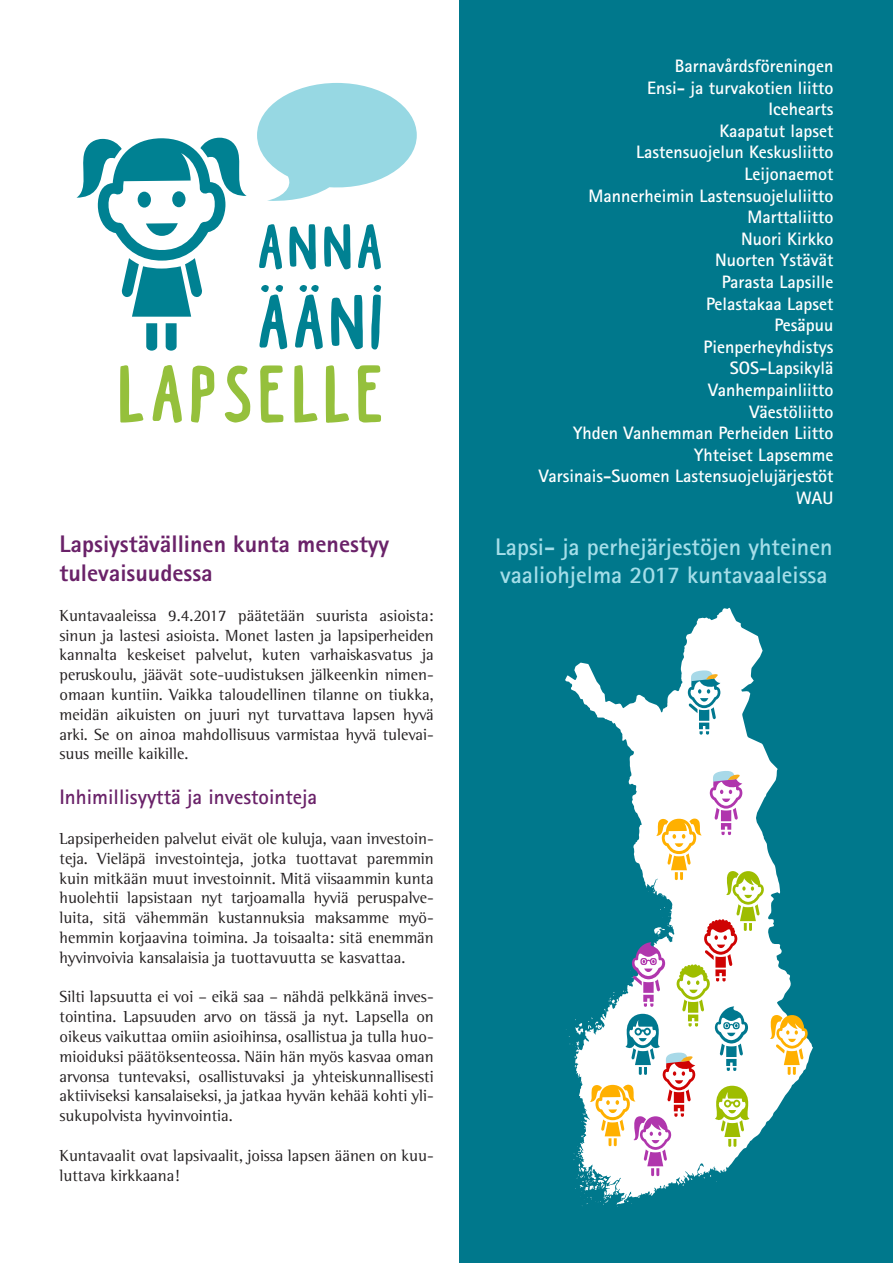
<style>
.page{position:relative;width:893px;height:1263px;background:#fff}
.page>*{position:absolute;margin:0;border:0;box-sizing:border-box;transform-origin:0 0}
.otsikko2{font:700 24px/28.8px "Rotis Sans Serif Std";color:#a5dee9}
.otsikko2-2{font:800 24px/28.8px "Rotis Sans Serif Std";color:#6a2269}
.otsikko2-3{font:700 21px "Rotis Sans Serif Std";color:#6a2269}
.puhekupla{font:700 18px "Rotis Sans Serif Std";color:#fff}
.leipis{font:16.5px/19.8px "Rotis Semi Serif Std";color:#231f20;text-align:justify}
</style>
<div class="page">
<div style="left:459px;top:0;width:434px;height:1263px;background:#00788c"></div>
<svg style="left:565px;top:608px;width:248px;height:598px"></svg>
<svg style="left:688px;top:669px;width:34px;height:66px"></svg>
<svg style="left:590px;top:770px;width:218px;height:406px"></svg>
<svg style="left:166px;top:323px;width:11px;height:28px"></svg>
<svg style="left:146px;top:323px;width:11px;height:28px"></svg>
<svg style="left:76px;top:138px;width:171px;height:179px"></svg>
<svg style="left:289px;top:224px;width:27px;height:45px"></svg>
<svg style="left:259px;top:224px;width:23px;height:45px"></svg>
<svg style="left:324px;top:224px;width:26px;height:45px"></svg>
<svg style="left:358px;top:224px;width:23px;height:45px"></svg>
<svg style="left:358px;top:365px;width:23px;height:57px"></svg>
<svg style="left:294px;top:365px;width:24px;height:58px"></svg>
<svg style="left:326px;top:365px;width:23px;height:58px"></svg>
<svg style="left:225px;top:366px;width:25px;height:56px"></svg>
<svg style="left:191px;top:366px;width:23px;height:56px"></svg>
<svg style="left:152px;top:365px;width:30px;height:58px"></svg>
<svg style="left:120px;top:365px;width:24px;height:57px"></svg>
<svg style="left:260px;top:365px;width:23px;height:58px"></svg>
<svg style="left:331px;top:295px;width:32px;height:54px"></svg>
<svg style="left:295px;top:285px;width:28px;height:64px"></svg>
<svg style="left:259px;top:285px;width:28px;height:64px"></svg>
<svg style="left:371px;top:285px;width:10px;height:64px"></svg>
<svg style="left:257px;top:83px;width:160px;height:118px"></svg>
<p class="otsikko2-2" style="left:60px;top:529px;width:331px">Lapsiystävällinen kunta menestyy tulevaisuudessa</p>
<p class="leipis" style="left:60px;top:605px;width:376px">Kuntavaaleissa 9.4.2017 päätetään suurista asioista: sinun ja lastesi asioista. Monet lasten ja lapsiperheiden kannalta keskeiset palvelut, kuten varhaiskasvatus ja peruskoulu, jäävät sote-uudistuksen jälkeenkin nimen&shy;omaan kuntiin. Vaikka taloudellinen tilanne on tiukka, meidän aikuisten on juuri nyt turvattava lapsen hyvä arki. Se on ainoa mahdollisuus varmistaa hyvä tulevai&shy;suus meille kaikille.</p>
<p class="otsikko2-3" style="left:60px;top:784px;width:259px">Inhimillisyyttä ja investointeja</p>
<p class="leipis" style="left:60px;top:828px;width:376px">Lapsiperheiden palvelut eivät ole kuluja, vaan investoin&shy;teja. Vieläpä investointeja, jotka tuottavat paremmin kuin mitkään muut investoinnit. Mitä viisaammin kunta huolehtii lapsistaan nyt tarjoamalla hyviä peruspalve&shy;luita, sitä vähemmän kustannuksia maksamme myö&shy;hemmin korjaavina toimina. Ja toisaalta: sitä enemmän hyvinvoivia kansalaisia ja tuottavuutta se kasvattaa.</p>
<p class="leipis" style="left:60px;top:987px;width:376px">Silti lapsuutta ei voi – eikä saa – nähdä pelkkänä inves&shy;tointina. Lapsuuden arvo on tässä ja nyt. Lapsella on oikeus vaikuttaa omiin asioihinsa, osallistua ja tulla huo&shy;mioiduksi päätöksenteossa. Näin hän myös kasvaa oman arvonsa tuntevaksi, osallistuvaksi ja yhteiskunnallisesti aktiiviseksi kansalaiseksi, ja jatkaa hyvän kehää kohti yli&shy;sukupolvista hyvinvointia.</p>
<p class="leipis" style="left:60px;top:1145px;width:376px">Kuntavaalit ovat lapsivaalit, joissa lapsen äänen on kuu&shy;luttava kirkkaana!</p>
<p class="puhekupla" style="left:675px;top:54px;width:160px">Barnavårdsföreningen</p>
<p class="puhekupla" style="left:647px;top:76px;width:188px">Ensi- ja turvakotien liitto</p>
<p class="puhekupla" style="left:768px;top:98px;width:66px">Icehearts</p>
<p class="puhekupla" style="left:719px;top:119px;width:115px">Kaapatut lapset</p>
<p class="puhekupla" style="left:636px;top:141px;width:199px">Lastensuojelun Keskusliitto</p>
<p class="puhekupla" style="left:744px;top:162px;width:90px">Leijonaemot</p>
<p class="puhekupla" style="left:588px;top:184px;width:246px">Mannerheimin Lastensuojeluliitto</p>
<p class="puhekupla" style="left:747px;top:206px;width:87px">Marttaliitto</p>
<p class="puhekupla" style="left:741px;top:227px;width:94px">Nuori Kirkko</p>
<p class="puhekupla" style="left:715px;top:249px;width:120px">Nuorten Ystävät</p>
<p class="puhekupla" style="left:722px;top:270px;width:113px">Parasta Lapsille</p>
<p class="puhekupla" style="left:706px;top:292px;width:129px">Pelastakaa Lapset</p>
<p class="puhekupla" style="left:774px;top:314px;width:61px">Pesäpuu</p>
<p class="puhekupla" style="left:703px;top:335px;width:131px">Pienperheyhdistys</p>
<p class="puhekupla" style="left:730px;top:357px;width:105px">SOS-Lapsikylä</p>
<p class="puhekupla" style="left:708px;top:378px;width:127px">Vanhempainliitto</p>
<p class="puhekupla" style="left:750px;top:400px;width:85px">Väestöliitto</p>
<p class="puhekupla" style="left:573px;top:422px;width:262px">Yhden Vanhemman Perheiden Liitto</p>
<p class="puhekupla" style="left:694px;top:443px;width:141px">Yhteiset Lapsemme</p>
<p class="puhekupla" style="left:539px;top:465px;width:296px">Varsinais-Suomen Lastensuojelujärjestöt</p>
<p class="puhekupla" style="left:796px;top:486px;width:39px">WAU</p>
<p class="otsikko2" style="left:495px;top:532px;width:339px">Lapsi- ja perhejärjestöjen yhteinen vaaliohjelma 2017 kuntavaaleissa</p>
</div>
